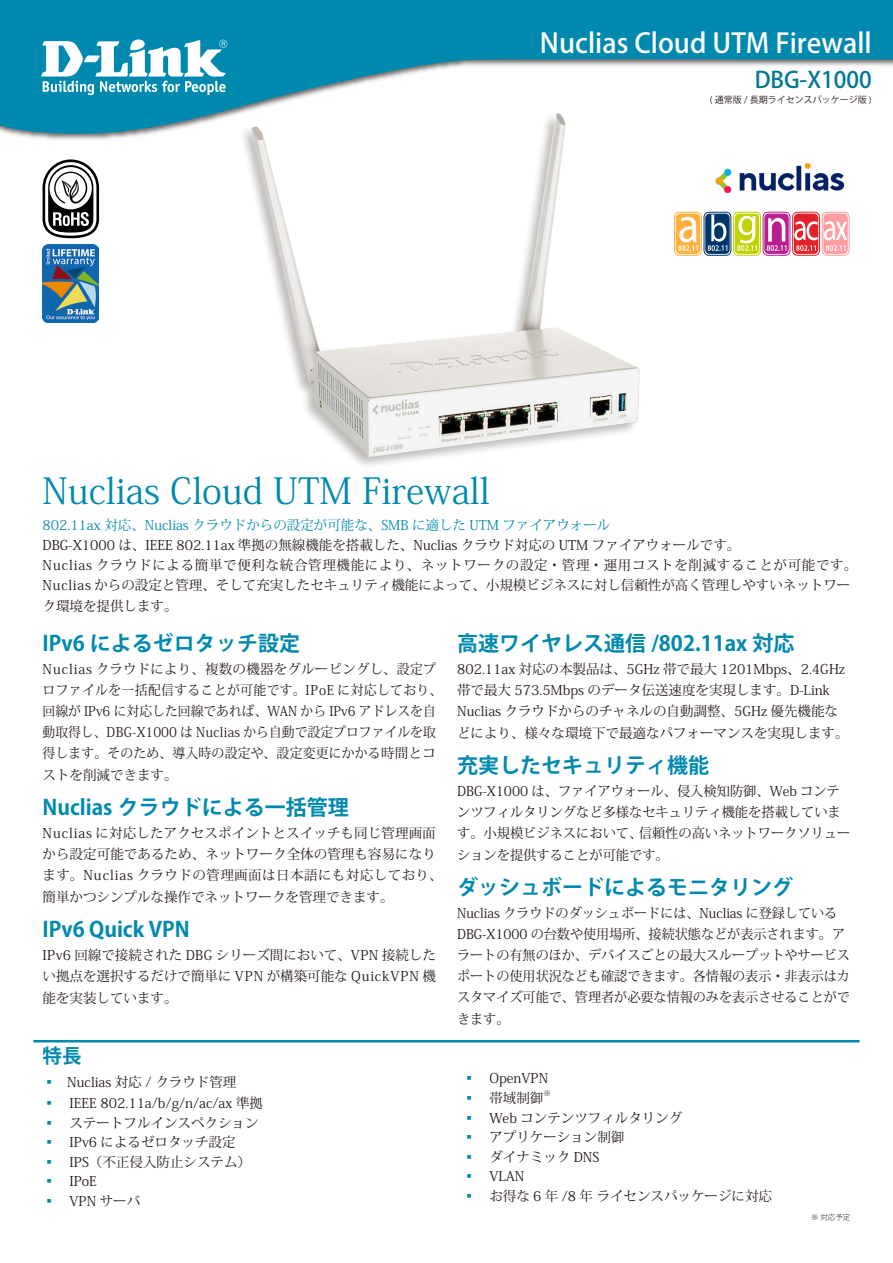
<style>
.page{position:relative;width:893px;height:1263px;background:#fff}
.page>*{position:absolute;margin:0;border:0;box-sizing:border-box;transform-origin:0 0}
.t1{font:36px "Koz Min Pro";color:#0089af}
.t2{font:500 27px "Koz Go Pr 6 N";color:#fff}
.t3{font:500 22.5px "Koz Go Pr 6 N";color:#007892}
.t4{font:700 21px "Koz Go Pro";color:#0089af}
.t5{font:700 19.5px "Koz Go Pro";color:#0089af}
.t6{font:13.5px/21.1px "Koz Min Pro";color:#231916}
.t7{font:13.5px "Koz Min Pro";color:#0089af}
.t8{font:9px "Koz Go Pro";color:#231916}
.t9{font:300 7.5px "Koz Go Pro";color:#231916}
.s1{color:#0089af}
</style>
<div class="page">
<svg style="left:0;top:0;width:893px;height:134px;fill:#0089af"></svg>
<svg style="left:41px;top:39px;width:186px;height:56px"></svg>
<hr style="left:34px;top:1040px;width:826px;height:2px;background:#0089af">
<svg style="left:43px;top:159px;width:56px;height:79px"></svg>
<img style="left:43px;top:244px;width:56px;height:78px">
<img style="left:231px;top:94px;width:428px;height:372px">
<img style="left:715px;top:162px;width:130px;height:32px">
<div style="left:676px;top:214px;width:24px;height:40px;background:#ffb03f;border-radius:4px"></div>
<div style="left:674px;top:212px;width:27px;height:43px;border:1px solid #ffb03f;border-radius:5px"></div>
<svg style="left:678px;top:217px;width:20px;height:34px"></svg>
<div style="left:705px;top:214px;width:25px;height:40px;background:#003669;border-radius:4px"></div>
<div style="left:704px;top:212px;width:27px;height:43px;border:1px solid #003669;border-radius:5px"></div>
<svg style="left:708px;top:215px;width:19px;height:36px"></svg>
<div style="left:735px;top:214px;width:24px;height:40px;background:#c1d200;border-radius:4px"></div>
<div style="left:733px;top:212px;width:27px;height:43px;border:1px solid #c1d200;border-radius:5px"></div>
<svg style="left:737px;top:216px;width:20px;height:35px"></svg>
<div style="left:764px;top:214px;width:25px;height:40px;background:#ba1f91;border-radius:4px"></div>
<div style="left:763px;top:212px;width:27px;height:43px;border:1px solid #ba1f91;border-radius:5px"></div>
<svg style="left:767px;top:218px;width:19px;height:33px"></svg>
<div style="left:794px;top:214px;width:24px;height:40px;background:#e12228;border-radius:4px"></div>
<div style="left:792px;top:212px;width:28px;height:43px;border:1px solid #e12228;border-radius:5px"></div>
<svg style="left:794px;top:221px;width:24px;height:30px"></svg>
<div style="left:823px;top:214px;width:25px;height:40px;background:#ff9da1;border-radius:4px"></div>
<div style="left:822px;top:212px;width:27px;height:43px;border:1px solid #ff9da1;border-radius:5px"></div>
<svg style="left:824px;top:221px;width:23px;height:30px"></svg>
<h2 class="t2" style="left:540px;top:28px;width:333px">Nuclias Cloud UTM Firewall</h2>
<h3 class="t3" style="left:755px;top:67px;width:119px">DBG-X1000</h3>
<p class="t8" style="left:710px;top:94px;width:164px">( 通常版 / 長期ライセンスパッケージ版 )</p>
<h1 class="t1" style="left:43px;top:466px;width:449px">Nuclias Cloud UTM Firewall</h1>
<p class="t7" style="left:43px;top:515px;width:569px">802.11ax 対応、Nuclias クラウドからの設定が可能な、SMB に適した UTM ファイアウォール</p>
<p class="t6" style="left:43px;top:534px;width:816px;line-height:20.2px">DBG-X1000 は、IEEE 802.11ax 準拠の無線機能を搭載した、Nuclias クラウド対応の UTM ファイアウォールです。<br>Nuclias クラウドによる簡単で便利な統合管理機能により、ネットワークの設定・管理・運用コストを削減することが可能です。Nuclias からの設定と管理、そして充実したセキュリティ機能によって、小規模ビジネスに対し信頼性が高く管理しやすいネットワーク環境を提供します。</p>
<h3 class="t4" style="left:43px;top:630px;width:259px">IPv6 によるゼロタッチ設定</h3>
<p class="t6" style="left:43px;top:658px;width:401px">Nuclias クラウドにより、複数の機器をグルーピングし、設定プロファイルを一括配信することが可能です。IPoE に対応しており、回線が IPv6 に対応した回線であれば、WAN から IPv6 アドレスを自動取得し、DBG-X1000 は Nuclias から自動で設定プロファイルを取得します。そのため、導入時の設定や、設定変更にかかる時間とコストを削減できます。</p>
<h3 class="t4" style="left:43px;top:794px;width:308px">Nuclias クラウドによる一括管理</h3>
<p class="t6" style="left:43px;top:822px;width:402px">Nuclias に対応したアクセスポイントとスイッチも同じ管理画面から設定可能であるため、ネットワーク全体の管理も容易になります。Nuclias クラウドの管理画面は日本語にも対応しており、簡単かつシンプルな操作でネットワークを管理できます。</p>
<h3 class="t4" style="left:43px;top:916px;width:149px">IPv6 Quick VPN</h3>
<p class="t6" style="left:43px;top:944px;width:395px;text-align:justify">IPv6 回線で接続された DBG シリーズ間において、VPN 接続したい拠点を選択するだけで簡単に VPN が構築可能な QuickVPN 機能を実装しています。</p>
<h3 class="t5" style="left:43px;top:1044px;width:40px">特長</h3>
<p class="t6" style="left:43px;top:1071px;width:222px"><span class="s1">▪</span> Nuclias 対応 / クラウド管理<br><span class="s1">▪　</span>IEEE 802.11a/b/g/n/ac/ax 準拠</p>
<p class="t6" style="left:43px;top:1113px;width:217px;line-height:19.5px"><span class="s1">▪　</span>ステートフルインスペクション<span class="s1">▪　</span>IPv6 によるゼロタッチ設定<br><span class="s1">▪　</span>IPS（不正侵入防止システム）<span class="s1">▪　</span>IPoE<br><span class="s1">▪　</span>VPN サーバ</p>
<h3 class="t4" style="left:457px;top:630px;width:339px">高速ワイヤレス通信 /802.11ax 対応</h3>
<p class="t6" style="left:457px;top:658px;width:393px">802.11ax 対応の本製品は、5GHz 帯で最大 1201Mbps、2.4GHz帯で最大 573.5Mbps のデータ伝送速度を実現します。D-Link Nuclias クラウドからのチャネルの自動調整、5GHz 優先機能などにより、様々な環境下で最適なパフォーマンスを実現します。</p>
<h3 class="t4" style="left:457px;top:752px;width:253px">充実したセキュリティ機能</h3>
<p class="t6" style="left:457px;top:780px;width:395px">DBG-X1000 は、ファイアウォール、侵入検知防御、Web コンテンツフィルタリングなど多様なセキュリティ機能を搭載しています。小規模ビジネスにおいて、信頼性の高いネットワークソリューションを提供することが可能です。</p>
<h3 class="t4" style="left:457px;top:874px;width:337px">ダッシュボードによるモニタリング</h3>
<p class="t6" style="left:457px;top:902px;width:394px">Nuclias クラウドのダッシュボードには、Nuclias に登録している<br>DBG-X1000 の台数や使用場所、接続状態などが表示されます。アラートの有無のほか、デバイスごとの最大スループットやサービスポートの使用状況なども確認できます。各情報の表示・非表示はカスタマイズ可能で、管理者が必要な情報のみを表示させることができます。</p>
<p class="t6" style="left:462px;top:1068px;width:87px;line-height:19.5px"><span class="s1">▪　</span>OpenVPN <span class="s1">▪　</span>帯域制御</p>
<p class="t9" style="left:543px;top:1088px;width:9px">※</p>
<p class="t6" style="left:462px;top:1107px;width:311px;line-height:19.5px"><span class="s1">▪　</span>Web コンテンツフィルタリング<br><span class="s1">▪　</span>アプリケーション制御<br><span class="s1">▪　</span>ダイナミック DNS<br><span class="s1">▪　</span>VLAN<br><span class="s1">▪　</span>お得な 6 年 /8 年 ライセンスパッケージに対応</p>
<p class="t9" style="left:811px;top:1212px;width:41px">※ 対応予定</p>
</div>
